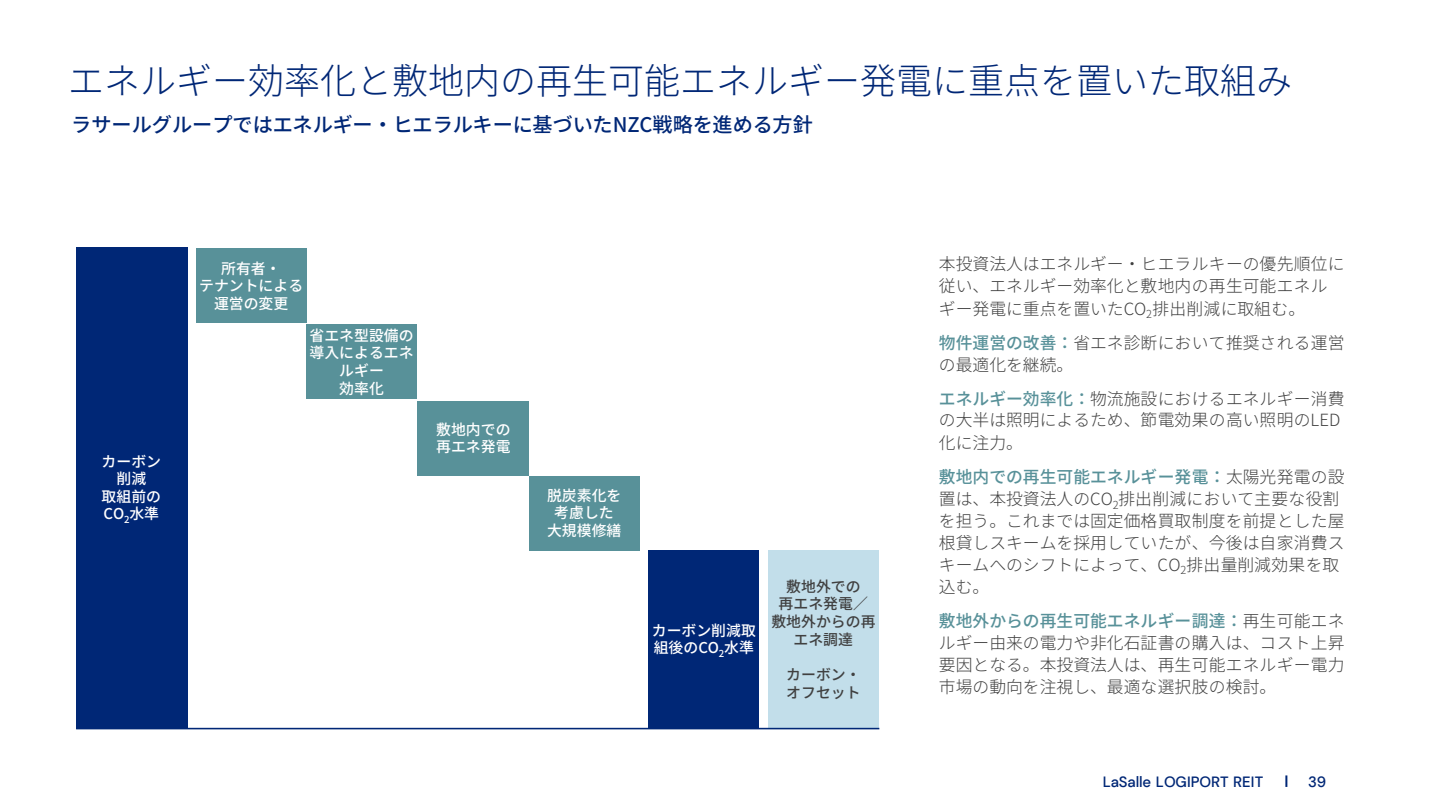
<style>
.page{position:relative;width:1440px;height:811px;background:#fff}
.page>*{position:absolute;margin:0;border:0;box-sizing:border-box;transform-origin:0 0}
.t1{font:300 36px "Noto Sans JP";color:#002776}
.t2{font:500 20.2px "Noto Sans JP";color:#002776}
.t3{font:300 16.8px/22px "Noto Sans JP";color:#404040}
.t4{font:500 14.8px/17.6px "Noto Sans JP";color:#fff;text-align:center}
.t5{font:500 14.8px/17.6px "Noto Sans JP";color:#404040;text-align:center}
.t6{font:500 14.8px "DM Sans";letter-spacing:-.005em;color:#002776}
.s1{font-weight:500;color:#589199}
</style>
<div class="page">
<svg style="left:1285px;top:775px;width:2px;height:11px"></svg>
<div style="left:76px;top:247px;width:111px;height:481px;background:#002776"></div>
<div style="left:306px;top:324px;width:111px;height:75px;background:#589199"></div>
<div style="left:196px;top:248px;width:111px;height:75px;background:#589199"></div>
<div style="left:418px;top:400px;width:111px;height:75px;background:#589199"></div>
<div style="left:529px;top:475px;width:111px;height:75px;background:#589199"></div>
<div style="left:648px;top:550px;width:111px;height:178px;background:#002776"></div>
<div style="left:768px;top:550px;width:111px;height:178px;background:#c2deea"></div>
<hr style="left:76px;top:727px;width:803px;height:2px;background:#002776">
<p class="t1" style="left:68px;top:60px;width:1225px">エネルギー効率化と敷地内の再生可能エネルギー発電に重点を置いた取組み</p>
<p class="t2" style="left:71px;top:113px;width:743px">ラサールグループではエネルギー・ヒエラルキーに基づいたNZC戦略を進める方針</p>
<p class="t4" style="left:102px;top:452px;width:61px">カーボン</p>
<p class="t4" style="left:116px;top:469px;width:31px">削減</p>
<p class="t4" style="left:102px;top:487px;width:61px">取組前の</p>
<p class="t4" style="left:104px;top:505px;width:57px">CO<sub>2</sub>水準</p>
<p class="t4" style="left:221px;top:260px;width:61px">所有者・</p>
<p class="t4" style="left:199px;top:277px;width:106px">テナントによる運営の変更</p>
<p class="t4" style="left:310px;top:327px;width:106px">省エネ型設備の導入によるエネルギー</p>
<p class="t4" style="left:339px;top:379px;width:46px">効率化</p>
<p class="t4" style="left:436px;top:421px;width:76px;text-align:left">敷地内での再エネ発電</p>
<p class="t4" style="left:547px;top:486px;width:76px">脱炭素化を</p>
<p class="t4" style="left:554px;top:504px;width:61px">考慮した</p>
<p class="t4" style="left:547px;top:521px;width:76px">大規模修繕</p>
<p class="t4" style="left:652px;top:622px;width:106px;text-align:left">カーボン削減取組後のCO<sub>2</sub>水準</p>
<p class="t5" style="left:771px;top:577px;width:106px">敷地外での<br>再エネ発電／敷地外からの再エネ調達</p>
<p class="t5" style="left:786px;top:666px;width:76px">カーボン・</p>
<p class="t5" style="left:786px;top:683px;width:76px">オフセット</p>
<p class="t3" style="left:939px;top:253px;width:407px">本投資法人はエネルギー・ヒエラルキーの優先順位に従い、エネルギー効率化と敷地内の再生可能エネルギー発電に重点を置いたCO<sub>2</sub>排出削減に取組む。</p>
<p class="t3" style="left:939px;top:332px;width:407px"><span class="s1">物件運営の改善：</span>省エネ診断において推奨される運営の最適化を継続。</p>
<p class="t3" style="left:939px;top:388px;width:407px"><span class="s1">エネルギー効率化：</span>物流施設におけるエネルギー消費の大半は照明によるため、節電効果の高い照明のLED化に注力。</p>
<p class="t3" style="left:939px;top:465px;width:407px"><span class="s1">敷地内での再生可能エネルギー発電：</span>太陽光発電の設置は、本投資法人のCO<sub>2</sub>排出削減において主要な役割を担う。これまでは固定価格買取制度を前提とした屋根貸しスキームを採用していたが、今後は自家消費スキームへのシフトによって、CO<sub>2</sub>排出量削減効果を取込む。</p>
<p class="t3" style="left:939px;top:609px;width:407px;text-align:justify"><span class="s1">敷地外からの再生可能エネルギー調達：</span>再生可能エネルギー由来の電力や非化石証書の購入は、コスト上昇要因となる。本投資法人は、再生可能エネルギー電力市場の動向を注視し、最適な選択肢の検討。</p>
<p class="t6" style="left:1103px;top:772px;width:162px">LaSalle LOGIPORT REIT</p>
<p class="t6" style="left:1308px;top:772px;width:20px">39</p>
</div>
